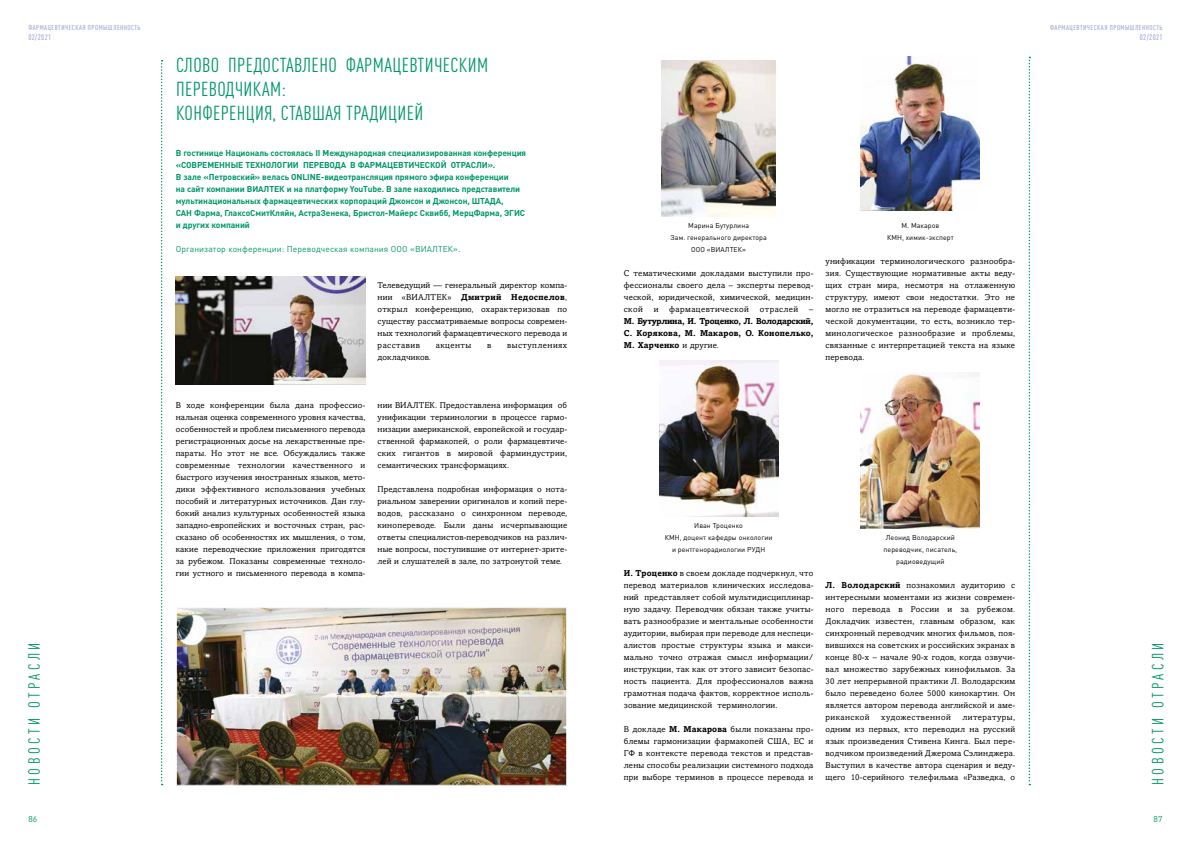
<style>
.page{position:relative;width:1191px;height:842px;background:#fff}
.page>*{position:absolute;margin:0;border:0;box-sizing:border-box;transform-origin:0 0}
.t1{font:condensed 20px/24px "DIN Pro";letter-spacing:.02em;color:#009769}
.t2{font:condensed 16px "DIN Pro";letter-spacing:.22em;color:#009769}
.t3{font:8.5px/12px "Amasis MTW1 G";letter-spacing:.02em;color:#000;text-align:justify}
.t4{font:700 8.5px/12px "DIN Pro";letter-spacing:-.01em;color:#009769}
.t5{font:700 8.5px/12px "Amasis MTW1 G";letter-spacing:.02em;color:#000;text-align:justify}
.t6{font:8.5px "DIN Pro";letter-spacing:.01em;color:#009769}
.t7{font:8.5px "Amasis MTW1 G";letter-spacing:.05em;color:#000}
.t8{font:8.5px "Amasis MTW1 G";letter-spacing:.045em;color:#000}
.t9{font:8.5px "DIN Pro";color:#009769}
.t10{font:500 condensed 8px "DIN Pro";letter-spacing:.05em;color:#a3abd5}
.t11{font:7px/12px "DIN Pro";letter-spacing:.01em;color:#000;text-align:center}
.t12{font:500 condensed 7px "DIN Pro";letter-spacing:.07em;color:#a3abd5}
.s1{font-weight:700}
.s2{font-weight:400}
</style>
<div class="page">
<svg style="left:161px;top:60px;width:2px;height:725px"></svg>
<svg style="left:1028px;top:57px;width:2px;height:728px"></svg>
<img style="left:178px;top:609px;width:387px;height:175px">
<div style="left:176px;top:607px;width:391px;height:179px;border:1px solid #fff"></div>
<img style="left:176px;top:276px;width:189px;height:108px">
<img style="left:661px;top:60px;width:115px;height:156px">
<img style="left:659px;top:360px;width:119px;height:156px">
<img style="left:861px;top:372px;width:119px;height:156px">
<img style="left:861px;top:56px;width:119px;height:154px">
<p class="t12" style="left:28px;top:22px;width:114px">ФАРМАЦЕВТИЧЕСКАЯ ПРОМЫШЛЕННОСТЬ</p>
<p class="t10" style="left:28px;top:31px;width:24px">02/2021</p>
<h1 class="t1" style="left:176px;top:51px;width:314px">СЛОВО ПРЕДОСТАВЛЕНО ФАРМАЦЕВТИЧЕСКИМ<br>ПЕРЕВОДЧИКАМ:<br>КОНФЕРЕНЦИЯ, СТАВШАЯ ТРАДИЦИЕЙ</h1>
<p class="t4" style="left:176px;top:147px;width:352px">В гостинице Националь состоялась II Международная специализированная конференция «СОВРЕМЕННЫЕ ТЕХНОЛОГИИ ПЕРЕВОДА В ФАРМАЦЕВТИЧЕСКОЙ ОТРАСЛИ».<br>В зале «Петровский» велась ONLINE-видеотрансляция прямого эфира конференции<br>на сайт компании ВИАЛТЕК и на платформу YouTube. В зале находились представители мультинациональных фармацевтических корпораций Джонсон и Джонсон, ШТАДА,<br>САН Фарма, ГлаксоСмитКляйн, АстраЗенека, Бристол-Майерс Сквибб, МерцФарма, ЭГИС и других компаний</p>
<p class="t6" style="left:176px;top:243px;width:286px">Организатор конференции: Переводческая компания ООО «ВИАЛТЕК».</p>
<p class="t3" style="left:377px;top:280px;width:191px">Телеведущий — генеральный директор компа&shy;нии «ВИАЛТЕК» <span class="s1">Дмитрий Недоспелов</span>, открыл конференцию, охарактеризовав по существу рассматриваемые вопросы современ&shy;ных технологий фармацевтического перевода и расставив</p>
<p class="t7" style="left:436px;top:340px;width:37px">акценты</p>
<p class="t3" style="left:487px;top:340px;width:6px">в</p>
<p class="t7" style="left:507px;top:340px;width:62px">выступлениях</p>
<p class="t3" style="left:377px;top:352px;width:55px">докладчиков.</p>
<p class="t12" style="left:1050px;top:22px;width:114px">ФАРМАЦЕВТИЧЕСКАЯ ПРОМЫШЛЕННОСТЬ</p>
<p class="t10" style="left:1139px;top:31px;width:24px">02/2021</p>
<p class="t11" style="left:670px;top:220px;width:98px">Марина Бутурлина<br>Зам. генерального директора<br>ООО «ВИАЛТЕК»</p>
<p class="t3" style="left:624px;top:268px;width:191px">С тематическими докладами выступили про&shy;фессионалы своего дела – эксперты перевод&shy;ческой, юридической, химической, медицин&shy;ской</p>
<p class="t3" style="left:653px;top:304px;width:6px">и</p>
<p class="t8" style="left:669px;top:304px;width:81px">фармацевтической</p>
<p class="t8" style="left:760px;top:304px;width:40px">отраслей</p>
<p class="t3" style="left:809px;top:304px;width:6px">–</p>
<p class="t5" style="left:624px;top:315px;width:191px">М. Бутурлина, И. Троценко, Л. Володарский, С. Корякова, М. Макаров, О. Конопелько, М. Харченко <span class="s2">и другие.</span></p>
<p class="t11" style="left:887px;top:219px;width:68px">М. Макаров<br>КМН, химик-эксперт</p>
<p class="t3" style="left:825px;top:256px;width:191px">унификации терминологического разнообра&shy;зия. Существующие нормативные акты веду&shy;щих стран мира, несмотря на отлаженную структуру, имеют свои недостатки. Это не могло не отразиться на переводе фармацевти&shy;ческой документации, то есть, возникло тер&shy;минологическое разнообразие и проблемы, связанные с интерпретацией текста на языке перевода.</p>
<p class="t3" style="left:176px;top:400px;width:191px">В ходе конференции была дана профессио&shy;нальная оценка современного уровня качества, особенностей и проблем письменного перевода регистрационных досье на лекарственные пре&shy;параты. Но этот не все. Обсуждались также современные технологии качественного и быстрого изучения иностранных языков, мето&shy;дики эффективного использования учебных пособий и литературных источников. Дан глу&shy;бокий анализ культурных особенностей языка западно-европейских и восточных стран, рас&shy;сказано об особенностях их мышления, о том, какие переводческие приложения пригодятся за рубежом. Показаны современные техноло&shy;гии устного и письменного перевода в компа-</p>
<p class="t3" style="left:377px;top:400px;width:191px">нии ВИАЛТЕК. Предоставлена информация об унификации терминологии в процессе гармо&shy;низации американской, европейской и государ&shy;ственной фармакопей, о роли фармацевтиче&shy;ских гигантов в мировой фарминдустрии, семантических трансформациях.</p>
<p class="t3" style="left:377px;top:484px;width:191px">Представлена подробная информация о нота&shy;риальном заверении оригиналов и копий пере&shy;водов, рассказано о синхронном переводе, кинопереводе. Были даны исчерпывающие ответы специалистов-переводчиков на различ&shy;ные вопросы, поступившие от интернет-зрите&shy;лей и слушателей в зале, по затронутой теме.</p>
<p class="t11" style="left:664px;top:520px;width:109px">Иван Троценко<br>КМН, доцент кафедры онкологии и рентгенорадиологии РУДН</p>
<p class="t11" style="left:883px;top:532px;width:75px">Леонид Володарский переводчик, писатель, радиоведущий</p>
<p class="t3" style="left:624px;top:568px;width:191px"><span class="s1">И. Троценко</span> в своем докладе подчеркнул, что перевод материалов клинических исследова&shy;ний представляет собой мультидисциплинар&shy;ную задачу. Переводчик обязан также учиты&shy;вать разнообразие и ментальные особенности аудитории, выбирая при переводе для неспеци&shy;алистов простые структуры языка и макси&shy;мально точно отражая смысл информации/ инструкции, так как от этого зависит безопас&shy;ность пациента. Для профессионалов важна грамотная подача фактов, корректное исполь&shy;зование медицинской терминологии.</p>
<p class="t3" style="left:624px;top:724px;width:191px">В докладе <span class="s1">М. Макарова</span> были показаны про&shy;блемы гармонизации фармакопей США, ЕС и ГФ в контексте перевода текстов и представ&shy;лены способы реализации системного подхода при выборе терминов в процессе перевода и</p>
<p class="t3" style="left:825px;top:580px;width:191px"><span class="s1">Л. Володарский</span> познакомил аудиторию с интересными моментами из жизни современ&shy;ного перевода в России и за рубежом.<br>Докладчик известен, главным образом, как синхронный переводчик многих фильмов, поя&shy;вившихся на советских и российских экранах в конце 80-х – начале 90-х годов, когда озвучи&shy;вал множество зарубежных кинофильмов. За 30 лет непрерывной практики Л. Володарским было переведено более 5000 кинокартин. Он является автором перевода английской и аме&shy;риканской</p>
<h2 class="t2" style="left:23px;top:785px;width:144px;rotate:-90deg">НОВОСТИ ОТРАСЛИ</h2>
<h2 class="t2" style="left:1146px;top:785px;width:144px;rotate:-90deg">НОВОСТИ ОТРАСЛИ</h2>
<p class="t7" style="left:881px;top:712px;width:71px">художественной</p>
<p class="t3" style="left:825px;top:712px;width:191px;text-indent:137px">литературы, одним из первых, кто переводил на русский язык произведения Стивена Кинга. Был пере&shy;водчиком произведений Джерома Сэлинджера.<br>Выступил в качестве автора сценария и веду&shy;щего 10-серийного телефильма «Разведка, о</p>
<p class="t9" style="left:28px;top:812px;width:10px">86</p>
<p class="t9" style="left:1153px;top:812px;width:11px">87</p>
</div>
